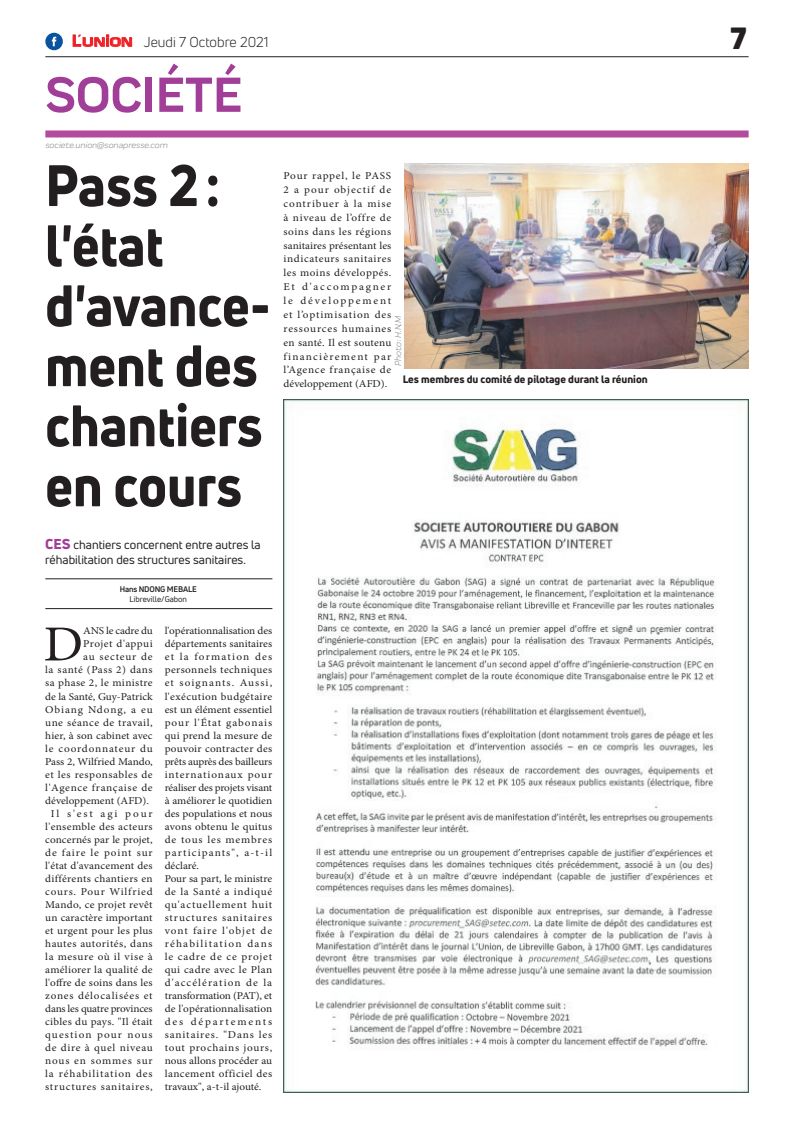
<style>
.page{position:relative;width:794px;height:1129px;background:#fff}
.page>*{position:absolute;margin:0;border:0;box-sizing:border-box;transform-origin:0 0}
.t1{font:800 57px/60px "Uni Neue";color:#231f20;scale:.92 1}
.t2{font:700 51px "Praktika";color:#a13e97}
.t3{font:50.5px "Minion Pro";color:#231f20;scale:1.07 1}
.t4{font:900 30px "Uni Neue";color:#231f20}
.t5{font:14px "Uni Neue";color:#231f20}
.t6{font:12px/14.4px "Uni Neue";color:#231f20}
.t7{font:10.5px/13px "Minion Pro";letter-spacing:.035em;color:#231f20;scale:1.07 1}
.t8{font:10.5px "Minion Pro";letter-spacing:.015em;color:#231f20;scale:1.07 1}
.t9{font:10.5px "Minion Pro";letter-spacing:.055em;color:#231f20;scale:1.07 1}
.t10{font:10.5px "Minion Pro";letter-spacing:.07em;color:#231f20;scale:1.07 1}
.t11{font:800 10.5px "Uni Neue";color:#231f20}
.t12{font:10.5px "Minion Pro";letter-spacing:.065em;color:#231f20;scale:1.07 1}
.t13{font:10.5px "Minion Pro";color:#231f20;scale:1.07 1}
.t14{font:10.5px "Minion Pro";letter-spacing:.08em;color:#231f20;scale:1.07 1}
.t15{font:10.5px "Minion Pro";letter-spacing:-.015em;color:#231f20;scale:1.07 1}
.t16{font:10.5px "Minion Pro";letter-spacing:.075em;color:#231f20;scale:1.07 1}
.t17{font:10.5px "Minion Pro";letter-spacing:-.005em;color:#231f20;scale:1.07 1}
.t18{font:10.5px "Minion Pro";letter-spacing:.01em;color:#231f20;scale:1.07 1}
.t19{font:10.5px "Minion Pro";letter-spacing:.095em;color:#231f20;scale:1.07 1}
.t20{font:10.5px "Minion Pro";letter-spacing:.17em;color:#231f20;scale:1.07 1}
.t21{font:italic 9px "Praktika";color:#818386}
.t22{font:8px "Uni Neue";color:#231f20}
.t23{font:700 8px "Uni Neue";letter-spacing:-.02em;color:#231f20}
.s1{font-family:"Eurostile";font-weight:600;font-size:15px;color:#ee1d23}
.s2{font-family:"Eurostile";font-weight:600;font-size:11.4px;color:#ee1d23}
.s3{font-weight:800;font-size:14px;color:#a13e97}
</style>
<div class="page">
<hr style="left:45px;top:56px;width:703px;height:1px;background:#231f20">
<div style="left:45px;top:130px;width:703px;height:7px;background:#b44a9c"></div>
<svg style="left:72px;top:34px;width:60px;height:13px"></svg>
<div style="left:45px;top:33px;width:18px;height:17px;background:#08549e;border-radius:50%"></div>
<svg style="left:52px;top:37px;width:4px;height:9px"></svg>
<img style="left:283px;top:400px;width:465px;height:691px">
<hr style="left:45px;top:608px;width:227px;height:1px;background:#231f20">
<hr style="left:45px;top:578px;width:227px;height:1px;background:#231f20">
<img style="left:404px;top:163px;width:344px;height:206px">
<h3 class="t5" style="left:72px;top:33px;width:198px"><span class="s1">L</span><span class="s2">UNION</span> Jeudi 7 Octobre 2021</h3>
<h2 class="t2" style="left:45px;top:54px;width:198px">SOCIÉTÉ</h2>
<p class="t21" style="left:45px;top:139px;width:124px">societe.union@sonapresse.com</p>
<h1 class="t1" style="left:45px;top:155px;width:247px">Pass 2: l'état d'avance&shy;ment des chantiers en cours</h1>
<p class="t6" style="left:45px;top:537px;width:217px"><span class="s3">CES</span> chantiers concernent entre autres la réhabilitation des structures sanitaires.</p>
<p class="t23" style="left:120px;top:583px;width:78px">Hans NDONG MEBALE</p>
<p class="t22" style="left:130px;top:594px;width:59px">Libreville/Gabon</p>
<h3 class="t3" style="left:43px;top:610px;width:39px">D</h3>
<p class="t15" style="left:83px;top:624px;width:66px">ANS le cadre du</p>
<p class="t7" style="left:83px;top:637px;width:66px">Projet d'appui</p>
<p class="t16" style="left:83px;top:650px;width:66px">au secteur de</p>
<p class="t7" style="left:45px;top:663px;width:102px">la santé (Pass 2) dans</p>
<p class="t7" style="left:45px;top:676px;width:102px">sa phase 2, le ministre</p>
<p class="t17" style="left:45px;top:689px;width:102px">de la Santé, Guy-Patrick</p>
<p class="t16" style="left:45px;top:702px;width:102px">Obiang Ndong, a eu</p>
<p class="t7" style="left:45px;top:715px;width:102px">une séance de travail,</p>
<p class="t8" style="left:45px;top:728px;width:102px">hier, à son cabinet avec</p>
<p class="t10" style="left:45px;top:741px;width:102px">le coordonnateur du</p>
<p class="t13" style="left:45px;top:754px;width:102px">Pass 2, Wilfried Mando,</p>
<p class="t7" style="left:45px;top:767px;width:102px">et les responsables de</p>
<p class="t9" style="left:45px;top:780px;width:102px">l'Agence française de</p>
<p class="t13" style="left:45px;top:793px;width:98px">développement (AFD).</p>
<p class="t20" style="left:51px;top:806px;width:97px">Il s'est agi pour</p>
<p class="t7" style="left:45px;top:819px;width:102px">l'ensemble des acteurs</p>
<p class="t18" style="left:45px;top:832px;width:102px">concernés par le projet,</p>
<p class="t14" style="left:45px;top:845px;width:102px">de faire le point sur</p>
<p class="t7" style="left:45px;top:858px;width:102px">l'état d'avancement des</p>
<p class="t7" style="left:45px;top:871px;width:102px">différents chantiers en</p>
<p class="t10" style="left:45px;top:884px;width:102px">cours. Pour Wilfried</p>
<p class="t7" style="left:45px;top:897px;width:102px">Mando, ce projet revêt</p>
<p class="t8" style="left:45px;top:910px;width:102px">un caractère important</p>
<p class="t7" style="left:45px;top:923px;width:102px">et urgent pour les plus</p>
<p class="t7" style="left:45px;top:936px;width:102px">hautes autorités, dans</p>
<p class="t9" style="left:45px;top:949px;width:102px">la mesure où il vise à</p>
<p class="t7" style="left:45px;top:962px;width:102px">améliorer la qualité de</p>
<p class="t8" style="left:45px;top:975px;width:102px">l'offre de soins dans les</p>
<p class="t12" style="left:45px;top:988px;width:102px">zones délocalisées et</p>
<p class="t15" style="left:45px;top:1001px;width:102px">dans les quatre provinces</p>
<p class="t7" style="left:45px;top:1014px;width:102px">cibles du pays. "Il était</p>
<p class="t19" style="left:45px;top:1027px;width:102px">question pour nous</p>
<p class="t9" style="left:45px;top:1040px;width:102px">de dire à quel niveau</p>
<p class="t10" style="left:45px;top:1053px;width:102px">nous en sommes sur</p>
<p class="t14" style="left:45px;top:1066px;width:102px">la réhabilitation des</p>
<p class="t12" style="left:45px;top:1079px;width:102px">structures sanitaires,</p>
<p class="t7" style="left:165px;top:624px;width:102px">l'opérationnalisation des départements sanitaires et la formation des personnels techniques et soignants. Aussi, l'exécution budgétaire est un élément essentiel pour l'État gabonais qui prend la mesure de pouvoir contracter des prêts auprès des bailleurs internationaux pour réaliser des projets visant à améliorer le quotidien des populations et nous avons obtenu le quitus de tous les membres participants", a-t-il déclaré.<br>Pour sa part, le ministre de la Santé a indiqué qu'actuellement huit structures sanitaires vont faire l'objet de réhabilitation dans le cadre de ce projet qui cadre avec le Plan d'accélération de la transformation (PAT), et de l'opérationnalisation des départements sanitaires. "Dans les tout prochains jours, nous allons procéder au lancement officiel des travaux", a-t-il ajouté.</p>
<p class="t7" style="left:283px;top:169px;width:102px;line-height:13.9px;text-align:justify">Pour rappel, le PASS 2 a pour objectif de contribuer à la mise à niveau de l’offre de soins dans les régions sanitaires présentant les indicateurs sanitaires les moins développés.<br>Et d'accompagner le développement et l’optimisation des ressources humaines en santé. Il est soutenu financièrement par l’Agence française de développement (AFD).</p>
<p class="t21" style="left:392px;top:366px;width:51px;rotate:-90deg">Photo : H.N.M</p>
<p class="t11" style="left:403px;top:372px;width:247px">Les membres du comité de pilotage durant la réunion</p>
<h3 class="t4" style="left:730px;top:17px;width:18px">7</h3>
</div>
